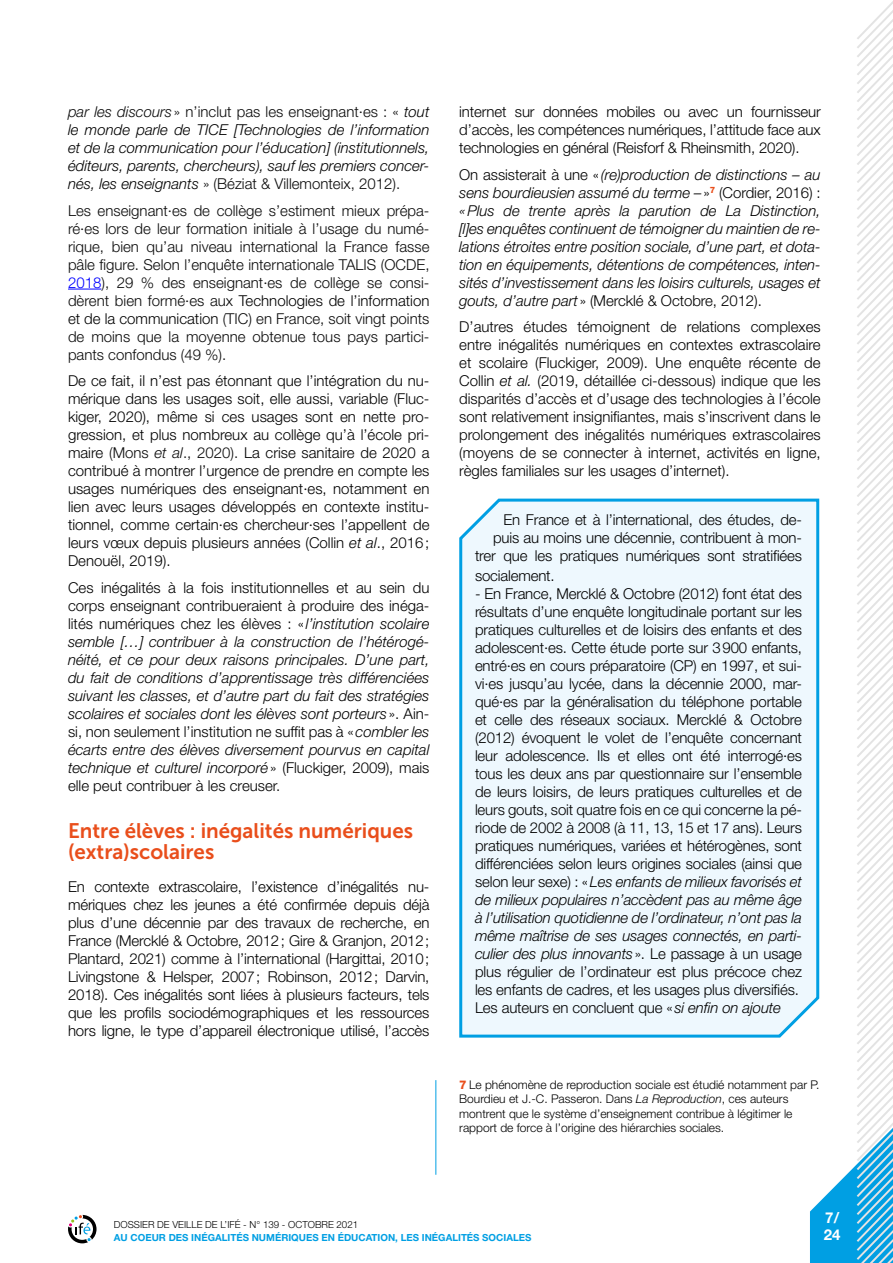
<style>
.page{position:relative;width:893px;height:1263px;background:#fff}
.page>*{position:absolute;margin:0;border:0;box-sizing:border-box;transform-origin:0 0}
.texte_courant_DV{font:21px/21px "Museo Sans 700";color:#e94e1b}
.Corps{font:300 15px/18px "Helvetica Neue LT Std";letter-spacing:-.01em;color:#000;text-align:justify}
.Corps-2{font:italic 300 15px/18px "Helvetica Neue LT Std";color:#000;text-align:justify}
.Encadré{font:300 15px/18px "Helvetica Neue LT Std";letter-spacing:-.01em;color:#000;text-align:right}
.Corps-3{font:300 15px/18px "Helvetica Neue LT Std";color:#0c0c0c;text-align:justify}
.t1{font:700 15px/16.5px "Helvetica Neue LT Std";color:#fff}
.Sommaire_-_page{font:300 12px/14.4px "Helvetica Neue LT Std";color:#000}
.t2{font:700 9.75px "Helvetica Neue LT Std";color:#009fe3}
.t3{font:300 9.75px "Helvetica Neue LT Std";color:#000}
.s1{color:#0c0c0c}
.s2{font-style:normal;color:#0c0c0c}
.s3{color:#00f}
.s4{color:#000}
.s5{font-style:italic;color:#0c0c0c}
.s6{font-style:italic}
.s7{font-style:normal}
.s8{font-weight:800;color:#e94e1b}
</style>
<div class="page">
<svg style="left:68px;top:1215px;width:29px;height:28px"></svg>
<svg style="left:810px;top:1px;width:83px;height:1262px"></svg>
<hr style="left:435px;top:1080px;width:1px;height:95px;background:#009fe3">
<hr style="left:68px;top:289px;width:33px;height:1px;background:#00f">
<div style="left:459px;top:496px;width:362px;height:543px;background:#eef8fe"></div>
<p class="Corps-2" style="left:68px;top:102px;width:363px"><span class="s1">par les discours</span> <span class="s2">» n’inclut pas les enseignant·es : «</span> tout le monde parle de TICE [Technologies de l’information et de la communication pour l’éducation] (institutionnels, éditeurs, parents, chercheurs), sauf les premiers concer&shy;nés, les enseignants <span class="s2">» (Béziat &amp; Villemonteix, 2012).</span></p>
<p class="Corps-3" style="left:68px;top:201px;width:363px">Les enseignant·es de collège s’estiment mieux prépa&shy;ré·es lors de leur formation initiale à l’usage du numé&shy;rique, bien qu’au niveau international la France fasse pâle figure. Selon l’enquête internationale TALIS (OCDE, <span class="s3">2018</span>), 29 % des enseignant·es de collège se consi&shy;dèrent bien formé·es aux <span class="s4">Technologies de l’information et de la communication</span> (TIC) en France, soit vingt points de moins que la moyenne obtenue tous pays partici&shy;pants confondus (49 %).</p>
<p class="Corps" style="left:68px;top:371px;width:363px">De ce fait, il n’est pas étonnant que l’intégration du nu&shy;mérique dans les usages soit, elle aussi, variable (Fluc&shy;kiger, 2020), même si ces usages sont en nette pro&shy;gression, et plus nombreux au collège qu’à l’école pri&shy;maire <span class="s1">(Mons</span> <span class="s5">et al</span><span class="s1">., 2020).</span> La crise sanitaire de 2020 a contribué à montrer l’urgence de prendre en compte les usages numériques des enseignant·es, notamment en lien avec leurs usages développés en contexte institu&shy;tionnel, comme certain·es chercheur·ses l’appellent de leurs vœux depuis plusieurs années (Collin <span class="s6">et al</span>., 2016; Denouël, 2019).</p>
<p class="Corps-2" style="left:68px;top:578px;width:363px"><span class="s7">Ces inégalités à la fois institutionnelles et au sein du corps enseignant contribueraient à produire des inéga&shy;lités numériques chez les élèves : «</span> l’institution scolaire semble […] contribuer à la construction de l’hétérogé&shy;néité, et ce pour deux raisons principales. D’une part, du fait de conditions d’apprentissage très différenciées suivant les classes, et d’autre part du fait des stratégies scolaires et sociales dont les élèves sont porteurs <span class="s7">». Ain&shy;si, non seulement l’institution ne suffit pas à «</span>combler les écarts entre des élèves diversement pourvus en capital technique et culturel incorporé<span class="s7">» (Fluckiger, 2009), mais elle peut contribuer à les creuser.</span></p>
<p class="texte_courant_DV" style="left:68px;top:820px;width:347px">Entre élèves : inégalités numériques (extra)scolaires</p>
<p class="Corps" style="left:68px;top:877px;width:363px">En contexte extrascolaire, l’existence d’inégalités nu&shy;mériques chez les jeunes a été confirmée depuis déjà plus d’une décennie par des travaux de recherche, en France (Mercklé &amp; Octobre, 2012; Gire &amp; Granjon, 2012; Plantard, 2021) comme à l’international (Hargittai, 2010; Livingstone &amp; Helsper, 2007; Robinson, 2012; Darvin, 2018). Ces inégalités sont liées à plusieurs facteurs, tels que les profils sociodémographiques et les ressources hors ligne, le type d’appareil électronique utilisé, l’accès</p>
<p class="Corps" style="left:459px;top:102px;width:363px">internet sur données mobiles ou avec un fournisseur d’accès, les compétences numériques, l’attitude face aux technologies en général (Reisforf &amp; Rheinsmith, 2020).</p>
<p class="Corps-2" style="left:459px;top:165px;width:363px"><span class="s7">On assisterait à une «</span> (re)production de distinctions – au sens bourdieusien assumé du terme –<span class="s7">»</span><sup>7</sup> <span class="s7">(Cordier, 2016) : </span>«Plus de trente après la parution de La Distinction, [l]es enquêtes continuent de témoigner du maintien de re&shy;lations étroites entre position sociale, d’une part, et dota&shy;tion en équipements, détentions de compétences, inten&shy;sités d’investissement dans les loisirs culturels, usages et gouts, d’autre part <span class="s7">» (Mercklé &amp; Octobre, 2012).</span></p>
<p class="Corps" style="left:459px;top:317px;width:363px">D’autres études témoignent de relations complexes entre inégalités numériques en contextes extrascolaire et scolaire (Fluckiger, 2009). Une enquête récente de Collin <span class="s6">et al.</span> (2019, détaillée ci-dessous) indique que les disparités d’accès et d’usage des technologies à l’école sont relativement insignifiantes, mais s’inscrivent dans le prolongement des inégalités numériques extrascolaires (moyens de se connecter à internet, activités en ligne, règles familiales sur les usages d’internet).</p>
<p class="Encadré" style="left:475px;top:510px;width:329px">En France et à l’international, des études, de&shy;puis au moins une décennie, contribuent à mon&shy;trer que les pratiques numériques sont stratifiées</p>
<p class="Encadré" style="left:475px;top:566px;width:81px">socialement.</p>
<p class="Encadré" style="left:475px;top:584px;width:329px;text-align:left">- En France, Mercklé &amp; Octobre (2012) font état des résultats d’une enquête longitudinale portant sur les pratiques culturelles et de loisirs des enfants et des adolescent·es. Cette étude porte sur 3900 enfants, entré·es en cours préparatoire (CP) en 1997, et sui&shy;vi·es jusqu’au lycée, dans la décennie 2000, mar&shy;qué·es par la généralisation du téléphone portable et celle des réseaux sociaux. Mercklé &amp; Octobre (2012) évoquent le volet de l’enquête concernant leur adolescence. Ils et elles ont été interrogé·es tous les deux ans par questionnaire sur l’ensemble de leurs loisirs, de leurs pratiques culturelles et de leurs gouts, soit quatre fois en ce qui concerne la pé&shy;riode de 2002 à 2008 (à 11, 13, 15 et 17 ans). Leurs pratiques numériques, variées et hétérogènes, sont différenciées selon leurs origines sociales (ainsi que selon leur sexe) : «<span class="s6">Les enfants de milieux favorisés et de milieux populaires n’accèdent pas au même âge à l’utilisation quotidienne de l’ordinateur, n’ont pas la même maîtrise de ses usages connectés, en parti&shy;culier des plus innovants</span>». Le passage à un usage plus régulier de l’ordinateur est plus précoce chez les enfants de cadres, et les usages plus diversifiés.<br>Les auteurs en concluent que «<span class="s6">si enfin on ajoute</span></p>
<p class="Sommaire_-_page" style="left:459px;top:1077px;width:362px"><span class="s8">7</span> Le phénomène de reproduction sociale est étudié notamment par P.<br>Bourdieu et J.-C. Passeron. Dans <span class="s6">La Reproduction</span>, ces auteurs montrent que le système d’enseignement contribue à légitimer le rapport de force à l’origine des hiérarchies sociales.</p>
<p class="t3" style="left:114px;top:1219px;width:246px">DOSSIER DE VEILLE DE L’IFÉ - N° 139 - OCTOBRE 2021</p>
<p class="t2" style="left:114px;top:1231px;width:419px">AU COEUR DES INÉGALITÉS NUMÉRIQUES EN ÉDUCATION, LES INÉGALITÉS SOCIALES</p>
<p class="t1" style="left:824px;top:1209px;width:18px">7/<br>24</p>
</div>
